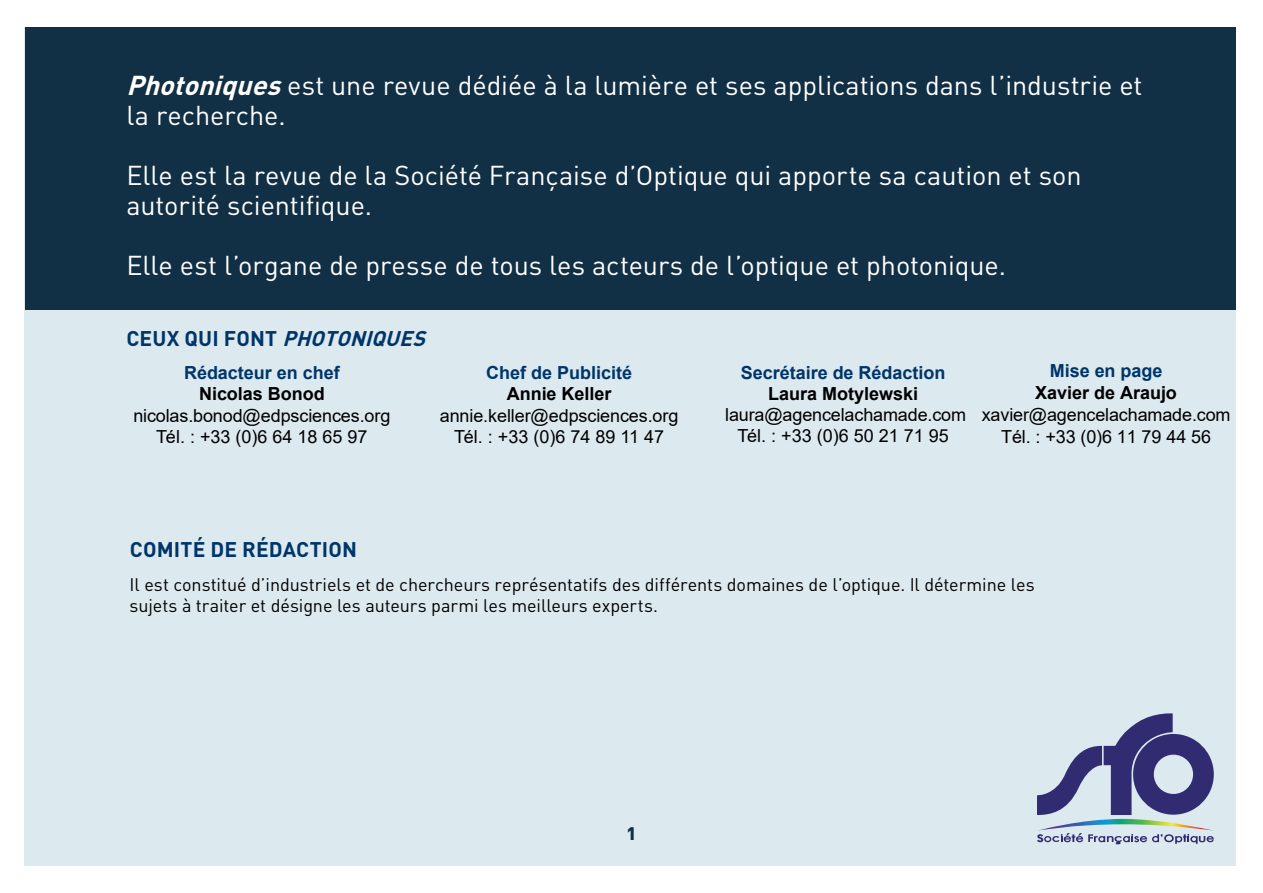
<style>
.page{position:relative;width:1263px;height:893px;background:#fff}
.page>*{position:absolute;margin:0;border:0;box-sizing:border-box;transform-origin:0 0}
.t1{font:27px/30px "DIN Pro";color:#fff}
.t2{font:700 21px "DIN Pro";letter-spacing:.005em;color:#003569}
.t3{font:18px/21.6px "Arial";letter-spacing:-.01em;color:#000;text-align:center}
.t4{font:18px/21.6px "DIN Pro";letter-spacing:-.005em;color:#000}
.t5{font:700 18px "Arial";color:#003569}
.t6{font:700 18px "Arial";color:#000}
.t7{font:900 18px "DIN Pro";color:#113045}
.s1{font-weight:700;font-style:italic}
.s2{font-style:italic}
</style>
<div class="page">
<div style="left:24px;top:27px;width:1212px;height:838px;background:#dce9ef"></div>
<div style="left:26px;top:27px;width:1210px;height:283px;background:#113045"></div>
<svg style="left:1037px;top:713px;width:177px;height:131px"></svg>
<p class="t1" style="left:126px;top:69px;width:1018px"><span class="s1">Photoniques</span>est une revue dédiée à la lumière et ses applications dans l’industrie et la recherche.</p>
<p class="t1" style="left:126px;top:159px;width:957px">Elle est la revue de la Société Française d’Optique qui apporte sa caution et son autorité scientifique.</p>
<p class="t1" style="left:126px;top:249px;width:881px">Elle est l’organe de presse de tous les acteurs de l’optique et photonique.</p>
<p class="t2" style="left:126px;top:324px;width:307px">C E U X Q U I F O N T <span class="s2">PHOTONIQUES</span></p>
<p class="t5" style="left:184px;top:359px;width:157px">Rédacteur en chef</p>
<p class="t6" style="left:199px;top:381px;width:127px">Nicolas Bonod</p>
<p class="t3" style="left:133px;top:404px;width:259px">nicolas.bonod@edpsciences.org<br>Tél. : +33 (0)6 64 18 65 97</p>
<p class="t5" style="left:486px;top:359px;width:147px">Chef de Publicité</p>
<p class="t6" style="left:507px;top:381px;width:106px">Annie Keller</p>
<p class="t3" style="left:440px;top:404px;width:240px">annie.keller@edpsciences.org<br>Tél. : +33 (0)6 74 89 11 47</p>
<p class="t5" style="left:741px;top:360px;width:206px">Secrétaire de Rédaction</p>
<p class="t6" style="left:768px;top:381px;width:151px">Laura Motylewski</p>
<p class="t3" style="left:725px;top:404px;width:243px;line-height:21px">laura@agencelachamade.com<br>Tél. : +33 (0)6 50 21 71 95</p>
<p class="t5" style="left:1050px;top:358px;width:114px">Mise en page</p>
<p class="t6" style="left:1035px;top:380px;width:143px">Xavier de Araujo</p>
<p class="t3" style="left:982px;top:403px;width:250px;line-height:22.2px">xavier@agencelachamade.com<br>Tél. : +33 (0)6 11 79 44 56</p>
<p class="t2" style="left:130px;top:535px;width:229px">COMITÉ DE RÉDACTION</p>
<p class="t4" style="left:130px;top:573px;width:906px">Il est constitué d’industriels et de chercheurs représentatifs des différents domaines de l’optique. Il détermine les sujets à traiter et désigne les auteurs parmi les meilleurs experts.</p>
<p class="t7" style="left:626px;top:822px;width:12px">1</p>
</div>
